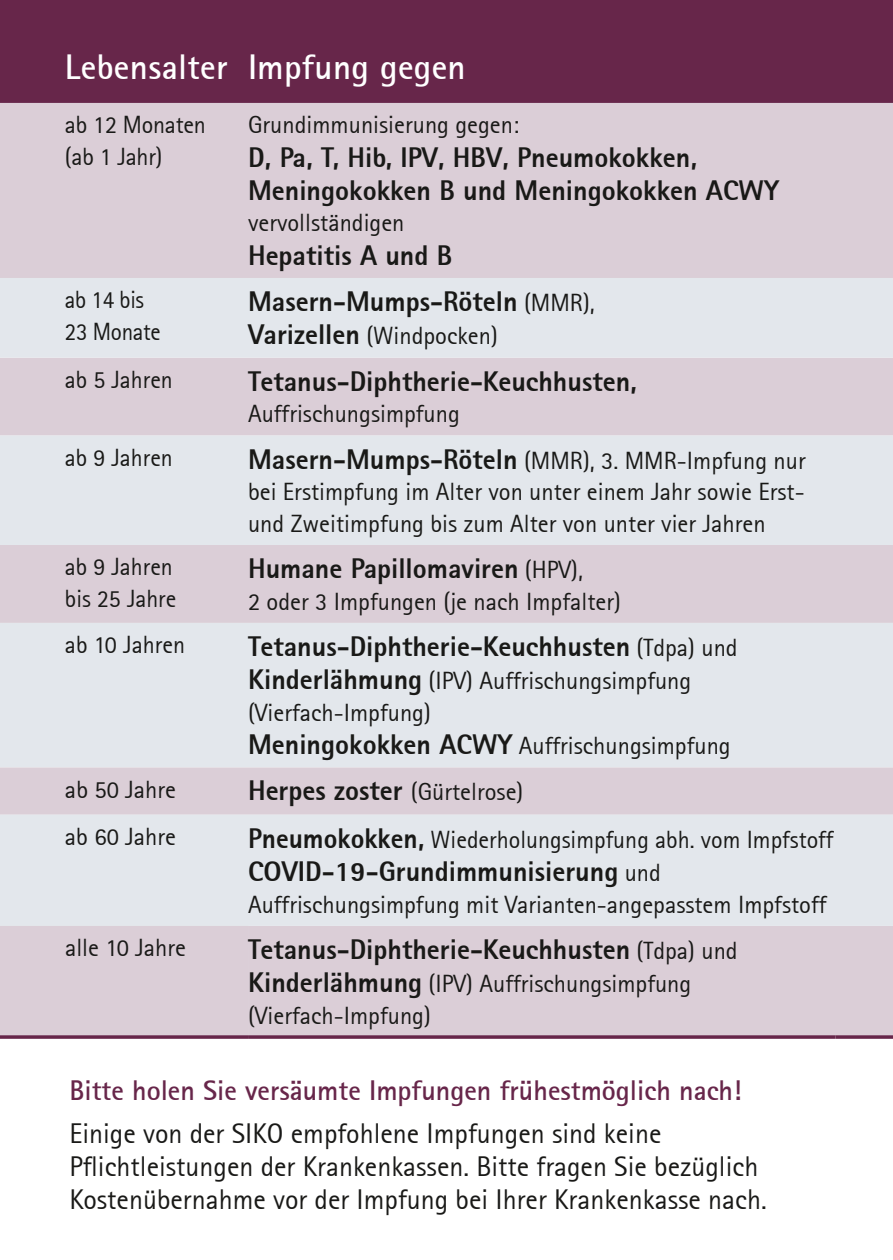
<style>
.page{position:relative;width:893px;height:1260px;background:#fff}
.page>*{position:absolute;margin:0;border:0;box-sizing:border-box;transform-origin:0 0}
.t1{font:700 35px "Rotis Sans Serif";letter-spacing:.01em;color:#fff}
.t2{font:800 28px/33.2px "Rotis Sans Serif";color:#191917}
.t3{font:28px/33.2px "Rotis Sans Serif";color:#191917}
.t4{font:700 28px "Rotis Sans Serif";color:#67264a}
.t5{font:24.5px/31.5px "Rotis Sans Serif";color:#191917}
.t6{font:24.5px/31.5px "Rotis Sans Serif";color:#191917;scale:.94 1}
.s1{font-weight:400;font-size:24.5px}
.s2{font-weight:800;font-size:28px}
</style>
<div class="page">
<div style="left:0;top:0;width:893px;height:103px;background:#67264a"></div>
<div style="left:0;top:103px;width:893px;height:932px;background:#dbced7"></div>
<div style="left:0;top:278px;width:893px;height:80px;background:#e3e7ec"></div>
<svg style="left:0;top:436px;width:893px;height:490px;background:#e0e0e6"></svg>
<div style="left:0;top:926px;width:248px;height:109px;background:#dbced7"></div>
<svg style="left:0;top:1035px;width:65px;height:4px"></svg>
<svg style="left:65px;top:1035px;width:183px;height:4px"></svg>
<svg style="left:248px;top:1035px;width:587px;height:4px;background:#763c5d"></svg>
<svg style="left:835px;top:1035px;width:58px;height:4px"></svg>
<h1 class="t1" style="left:65px;top:45px;width:402px">Lebensalter Impfung gegen</h1>
<p class="t5" style="left:65px;top:109px;width:142px">ab 12 Monaten (ab 1 Jahr)</p>
<p class="t5" style="left:248px;top:109px;width:273px">Grundimmunisierung gegen:</p>
<p class="t2" style="left:248px;top:140px;width:532px">D, Pa, T, Hib, IPV, HBV, Pneumokokken,<br>Meningokokken B und Meningokokken ACWY</p>
<p class="t5" style="left:248px;top:207px;width:158px">vervollständigen</p>
<p class="t2" style="left:248px;top:238px;width:206px">Hepatitis A und B</p>
<p class="t6" style="left:65px;top:284px;width:103px">ab 14 bis<br>23 Monate</p>
<p class="t2" style="left:248px;top:285px;width:348px">Masern-Mumps-Röteln <span class="s1">(MMR),</span></p>
<p class="t5" style="left:248px;top:320px;width:251px"><span class="s2">Varizellen</span> (Windpocken)</p>
<p class="t5" style="left:65px;top:364px;width:109px">ab 5 Jahren</p>
<p class="t2" style="left:248px;top:364px;width:390px">Tetanus-Diphtherie-Keuchhusten,</p>
<p class="t5" style="left:248px;top:398px;width:213px">Auffrischungsimpfung</p>
<p class="t5" style="left:65px;top:442px;width:109px">ab 9 Jahren</p>
<p class="t5" style="left:248px;top:444px;width:559px;text-align:justify"><span class="s2">Masern-Mumps-Röteln</span> (MMR), 3. MMR-Impfung nur bei Erstimpfung im Alter von unter einem Jahr sowie Erst&shy;und Zweitimpfung bis zum Alter von unter vier Jahren</p>
<p class="t5" style="left:65px;top:551px;width:113px">ab 9 Jahren bis 25 Jahre</p>
<p class="t2" style="left:248px;top:552px;width:337px">Humane Papillomaviren <span class="s1">(HPV),</span></p>
<p class="t5" style="left:248px;top:585px;width:374px">2 oder 3 Impfungen (je nach Impfalter)</p>
<p class="t5" style="left:65px;top:629px;width:122px">ab 10 Jahren</p>
<p class="t2" style="left:248px;top:629px;width:491px">Tetanus-Diphtherie-Keuchhusten <span class="s1">(Tdpa) und</span></p>
<p class="t5" style="left:248px;top:665px;width:484px"><span class="s2">Kinderlähmung</span> (IPV) Auffrischungsimpfung (Vierfach-Impfung)<br><span class="s2">Meningokokken ACWY</span> Auffrischungsimpfung</p>
<p class="t5" style="left:65px;top:773px;width:113px">ab 50 Jahre</p>
<p class="t2" style="left:248px;top:774px;width:277px">Herpes zoster <span class="s1">(Gürtelrose)</span></p>
<p class="t5" style="left:65px;top:821px;width:113px">ab 60 Jahre</p>
<p class="t5" style="left:248px;top:824px;width:587px"><span class="s2">Pneumokokken,</span> Wiederholungsimpfung abh. vom Impfstoff</p>
<p class="t2" style="left:248px;top:855px;width:414px">COVID-19-Grundimmunisierung <span class="s1">und</span></p>
<p class="t5" style="left:248px;top:888px;width:580px">Auffrischungsimpfung mit Varianten-angepasstem Impfstoff</p>
<p class="t5" style="left:65px;top:932px;width:123px">alle 10 Jahre</p>
<p class="t2" style="left:248px;top:932px;width:491px">Tetanus-Diphtherie-Keuchhusten <span class="s1">(Tdpa) und</span></p>
<p class="t5" style="left:248px;top:968px;width:445px"><span class="s2">Kinderlähmung</span> (IPV) Auffrischungsimpfung (Vierfach-Impfung)</p>
<p class="t4" style="left:69px;top:1072px;width:673px">Bitte holen Sie versäumte Impfungen frühestmöglich nach!</p>
<p class="t3" style="left:69px;top:1116px;width:699px">Einige von der SIKO empfohlene Impfungen sind keine<br>Pflichtleistungen der Krankenkassen. Bitte fragen Sie bezüglich<br>Kostenübernahme vor der Impfung bei Ihrer Krankenkasse nach.</p>
</div>
